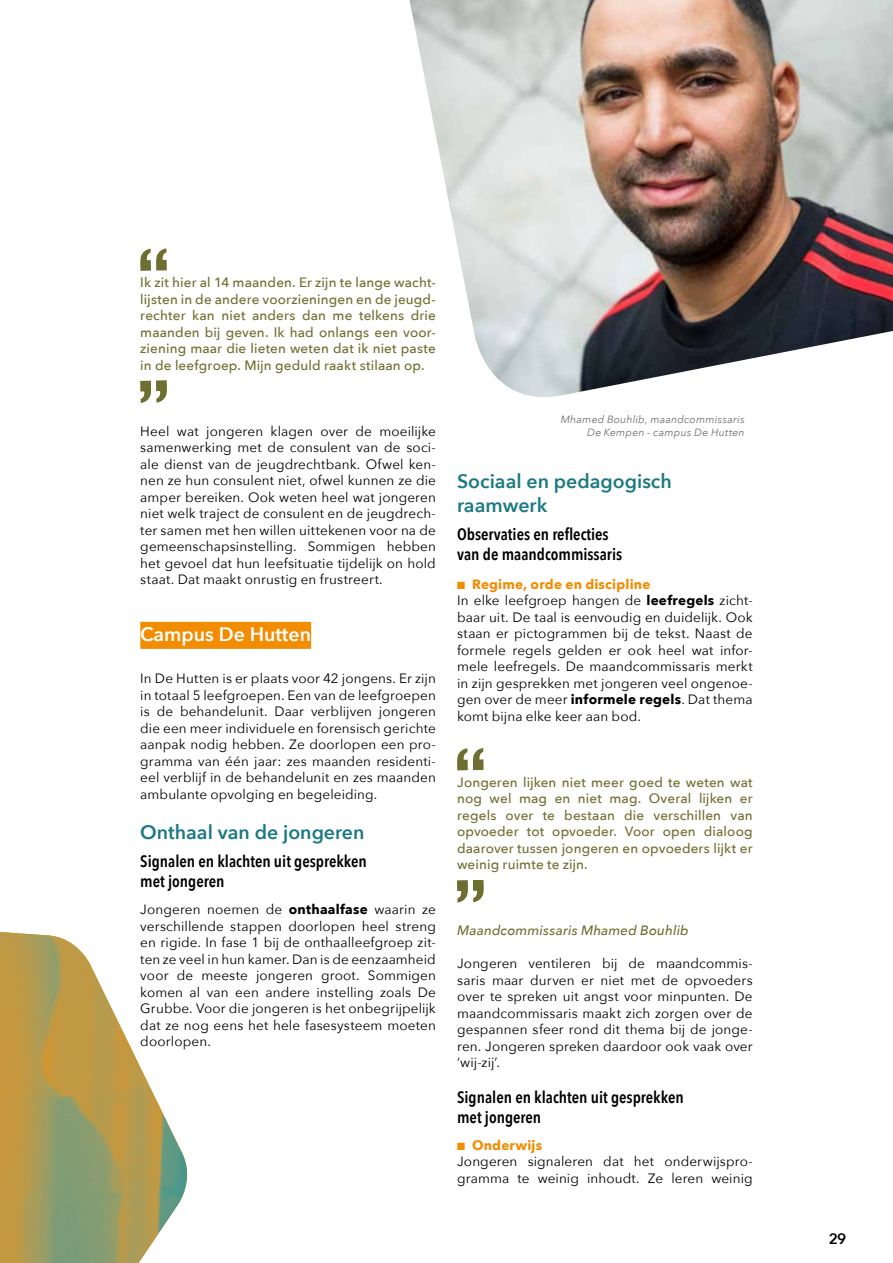
<style>
.page{position:relative;width:893px;height:1263px;background:#fff}
.page>*{position:absolute;margin:0;border:0;box-sizing:border-box;transform-origin:0 0}
.t1{font:600 19.5px/24px "Avenir Next";color:#1c7983}
.t2{font:600 19.5px "Avenir Next";color:#fff}
.t3{font:600 16.5px/19.5px "Avenir Next Condensed";color:#000}
.t4{font:600 15px "Avenir Next";color:#000}
.t5{font:13.5px/16.5px "Avenir Next";letter-spacing:.01em;color:#000;text-align:justify}
.t6{font:500 13.5px/16.5px "Avenir Next";letter-spacing:.01em;color:#6f6e31;text-align:justify}
.t7{font:italic 500 13.5px "Avenir Next";letter-spacing:.005em;color:#6f6e31}
.t8{font:italic 10.5px/12.6px "Avenir Next";letter-spacing:.02em;color:#706f6f;text-align:right}
.s1{font-weight:700}
.s2{color:#f28c00}
.s3{font-weight:700;color:#f28c00}
</style>
<div class="page">
<img style="left:0;top:932px;width:188px;height:331px">
<div style="left:140px;top:622px;width:171px;height:27px;background:#f28c00"></div>
<svg style="left:140px;top:248px;width:27px;height:23px"></svg>
<svg style="left:140px;top:380px;width:27px;height:23px"></svg>
<svg style="left:457px;top:748px;width:27px;height:22px"></svg>
<svg style="left:457px;top:880px;width:27px;height:22px"></svg>
<img style="left:409px;top:0;width:484px;height:397px">
<p class="t6" style="left:140px;top:274px;width:297px">Ik zit hier al 14 maanden. Er zijn te lange wacht&shy;lijsten in de andere voorzieningen en de jeugd&shy;rechter kan niet anders dan me telkens drie maanden bij geven. Ik had onlangs een voor&shy;ziening maar die lieten weten dat ik niet paste in de leefgroep. Mijn geduld raakt stilaan op.</p>
<p class="t5" style="left:140px;top:422px;width:297px">Heel wat jongeren klagen over de moeilijke samenwerking met de consulent van de soci&shy;ale dienst van de jeugdrechtbank. Ofwel ken&shy;nen ze hun consulent niet, ofwel kunnen ze die amper bereiken. Ook weten heel wat jongeren niet welk traject de consulent en de jeugdrech&shy;ter samen met hen willen uittekenen voor na de gemeenschapsinstelling. Sommigen hebben het gevoel dat hun leefsituatie tijdelijk on hold staat. Dat maakt onrustig en frustreert.</p>
<h1 class="t2" style="left:140px;top:618px;width:172px">Campus De Hutten</h1>
<p class="t5" style="left:140px;top:670px;width:297px">In De Hutten is er plaats voor 42 jongens. Er zijn in totaal 5 leefgroepen. Een van de leefgroepen is de behandelunit. Daar verblijven jongeren die een meer individuele en forensisch gerichte aanpak nodig hebben. Ze doorlopen een pro&shy;gramma van één jaar: zes maanden residenti&shy;eel verblijf in de behandelunit en zes maanden ambulante opvolging en begeleiding.</p>
<h1 class="t1" style="left:140px;top:820px;width:226px">Onthaal van de jongeren</h1>
<p class="t3" style="left:140px;top:851px;width:228px">Signalen en klachten uit gesprekken met jongeren</p>
<p class="t5" style="left:140px;top:901px;width:297px">Jongeren noemen de <span class="s1">onthaalfase</span> waarin ze verschillende stappen doorlopen heel streng en rigide. In fase 1 bij de onthaalleefgroep zit&shy;ten ze veel in hun kamer. Dan is de eenzaamheid voor de meeste jongeren groot. Sommigen komen al van een andere instelling zoals De Grubbe. Voor die jongeren is het onbegrijpelijk dat ze nog eens het hele fasesysteem moeten doorlopen.</p>
<p class="t8" style="left:561px;top:413px;width:185px">Mhamed Bouhlib, maandcommissaris<br>De Kempen - campus De Hutten</p>
<h1 class="t1" style="left:457px;top:469px;width:216px">Sociaal en pedagogisch raamwerk</h1>
<p class="t3" style="left:457px;top:524px;width:167px">Observaties en reflecties van de maandcommissaris</p>
<p class="t5" style="left:457px;top:575px;width:297px;text-align:left"><span class="s2">■</span> <span class="s3">Regime, orde en discipline<br></span>In elke leefgroep hangen de <span class="s1">leefregels</span> zicht&shy;baar uit. De taal is eenvoudig en duidelijk. Ook staan er pictogrammen bij de tekst. Naast de formele regels gelden er ook heel wat infor&shy;mele leefregels. De maandcommissaris merkt in zijn gesprekken met jongeren veel ongenoe&shy;gen over de meer <span class="s1">informele regels</span>. Dat thema komt bijna elke keer aan bod.</p>
<p class="t6" style="left:457px;top:773px;width:297px">Jongeren lijken niet meer goed te weten wat nog wel mag en niet mag. Overal lijken er regels over te bestaan die verschillen van opvoeder tot opvoeder. Voor open dialoog daarover tussen jongeren en opvoeders lijkt er weinig ruimte te zijn.</p>
<p class="t7" style="left:457px;top:919px;width:233px">Maandcommissaris Mhamed Bouhlib</p>
<p class="t5" style="left:457px;top:955px;width:297px">Jongeren ventileren bij de maandcommis&shy;saris maar durven er niet met de opvoeders over te spreken uit angst voor minpunten. De maandcommissaris maakt zich zorgen over de gespannen sfeer rond dit thema bij de jonge&shy;ren. Jongeren spreken daardoor ook vaak over ‘wij-zij’.</p>
<p class="t3" style="left:457px;top:1087px;width:228px">Signalen en klachten uit gesprekken met jongeren</p>
<p class="t5" style="left:457px;top:1136px;width:297px;text-align:left"><span class="s2">■</span> <span class="s3">Onderwijs<br></span>Jongeren signaleren dat het onderwijspro&shy;gramma te weinig inhoudt. Ze leren weinig</p>
<p class="t4" style="left:829px;top:1226px;width:19px">29</p>
</div>
